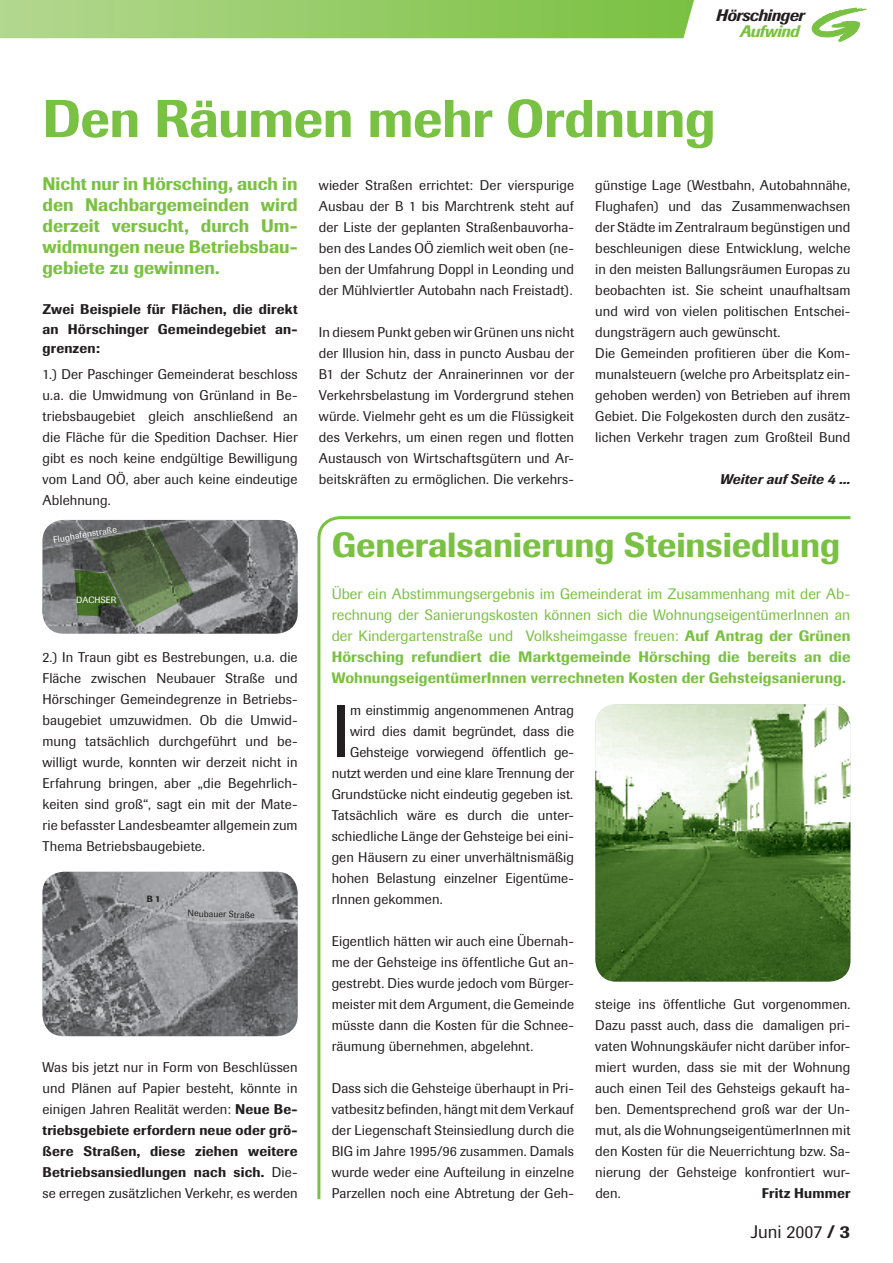
<style>
.page{position:relative;width:893px;height:1263px;background:#fff}
.page>*{position:absolute;margin:0;border:0;box-sizing:border-box;transform-origin:0 0}
.t1{font:73.5px "Imago";color:#231f20}
.t2{font:500 52.5px "Imago";letter-spacing:-.01em;color:#79c142}
.t3{font:500 34.5px "Imago";letter-spacing:-.005em;color:#79c142}
.t4{font:500 18px/21px "Imago";color:#79c142;text-align:justify}
.t5{font:18px "Imago";letter-spacing:-.005em;color:#231f20}
.t6{font:italic 500 16.5px "Imago";letter-spacing:-.025em;color:#231f20}
.t7{font:italic 500 16.5px "Imago";letter-spacing:-.025em;color:#79c142}
.t8{font:15px/21px "Imago";letter-spacing:.005em;color:#79c142;text-align:justify}
.t9{font:13.95px/21px "Imago";letter-spacing:.005em;color:#231f20;text-align:justify}
.t10{font:500 13.95px/19.5px "Imago";letter-spacing:.01em;color:#231f20;text-align:justify}
.t11{font:italic 500 13.95px "Imago";letter-spacing:.015em;color:#231f20}
.t12{font:9px "Imago";letter-spacing:.025em;color:#fff}
.t13{font:9px "Imago";color:#231f20}
.t14{font:500 9px "Imago";color:#231f20}
.s1{font-weight:500}
</style>
<div class="page">
<svg style="left:0;top:0;width:694px;height:38px;background:#97cc69"></svg>
<svg style="left:811px;top:7px;width:56px;height:35px"></svg>
<svg style="left:317px;top:516px;width:534px;height:684px"></svg>
<img style="left:595px;top:704px;width:255px;height:277px;border-radius:21px">
<img style="left:43px;top:520px;width:255px;height:114px;border-radius:21px">
<img style="left:43px;top:872px;width:255px;height:164px;border-radius:21px">
<svg style="left:74px;top:527px;width:120px;height:99px;background:#5a6850"></svg>
<p class="t6" style="left:716px;top:5px;width:90px">Hörschinger</p>
<p class="t7" style="left:740px;top:22px;width:61px">Aufwind</p>
<h2 class="t2" style="left:43px;top:87px;width:674px">Den Räumen mehr Ordnung</h2>
<p class="t4" style="left:43px;top:173px;width:257px">Nicht nur in Hörsching, auch in den Nachbargemeinden wird derzeit versucht, durch Um&shy;widmungen neue Betriebsbau&shy;gebiete zu gewinnen.</p>
<p class="t10" style="left:43px;top:299px;width:257px">Zwei Beispiele für Flächen, die direkt an Hörschinger Gemeindegebiet an&shy;grenzen:</p>
<p class="t9" style="left:43px;top:363px;width:257px">1.) Der Paschinger Gemeinderat beschloss u.a. die Umwidmung von Grünland in Be&shy;triebs-baugebiet gleich anschließend an die Fläche für die Spedition Dachser. Hier gibt es noch keine endgültige Bewilligung vom Land OÖ, aber auch keine eindeutige Ablehnung.</p>
<p class="t12" style="left:52px;top:534px;width:66px;rotate:-9deg">Flughafenstraße</p>
<p class="t12" style="left:76px;top:594px;width:41px">DACHSER</p>
<p class="t9" style="left:43px;top:647px;width:257px">2.) In Traun gibt es Bestrebungen, u.a. die Fläche zwischen Neubauer Straße und Hörschinger Gemeindegrenze in Betriebs&shy;baugebiet umzuwidmen. Ob die Umwid&shy;mung tatsächlich durchgeführt und be&shy;willigt wurde, konnten wir derzeit nicht in Erfahrung bringen, aber „die Begehrlich&shy;keiten sind groß“, sagt ein mit der Mate&shy;rie befasster Landesbeamter allgemein zum Thema Betriebsbaugebiete.</p>
<p class="t14" style="left:147px;top:893px;width:15px">B 1</p>
<p class="t13" style="left:188px;top:908px;width:69px;rotate:2deg">Neubauer Straße</p>
<p class="t9" style="left:43px;top:1056px;width:257px">Was bis jetzt nur in Form von Beschlüssen und Plänen auf Papier besteht, könnte in einigen Jahren Realität werden: <span class="s1">Neue Be&shy;triebsgebiete erfordern neue oder grö&shy;ßere Straßen, diese ziehen weitere Betriebsansiedlungen nach sich.</span> Die&shy;se erregen zusätzlichen Verkehr, es werden</p>
<p class="t9" style="left:319px;top:174px;width:257px">wieder Straßen errichtet: Der vierspurige Ausbau der B 1 bis March-trenk steht auf der Liste der geplanten Straßenbauvorha&shy;ben des Landes OÖ ziemlich weit oben (ne&shy;ben der Umfahrung Doppl in Leonding und der Mühlviertler Autobahn nach Freistadt).</p>
<p class="t9" style="left:319px;top:321px;width:257px">In diesem Punkt geben wir Grünen uns nicht der Illusion hin, dass in puncto Ausbau der B1 der Schutz der Anrainerinnen vor der Verkehrsbelastung im Vordergrund stehen würde. Vielmehr geht es um die Flüssigkeit des Verkehrs, um einen regen und flotten Austausch von Wirtschaftsgütern und Ar&shy;beitskräften zu ermöglichen. Die verkehrs-</p>
<p class="t9" style="left:595px;top:174px;width:257px;text-align:left">günstige Lage (Westbahn, Autobahnnähe, Flughafen) und das Zusammenwachsen der Städte im Zentralraum begünstigen und beschleunigen diese Entwicklung, welche in den meisten Ballungsräumen Europas zu beobachten ist. Sie scheint unaufhaltsam und wird von vielen politischen Entschei&shy;dungsträgern auch gewünscht.<br>Die Gemeinden profitieren über die Kom&shy;munalsteuern (welche pro Arbeitsplatz ein&shy;gehoben werden) von Betrieben auf ihrem Gebiet. Die Folgekosten durch den zusätz&shy;lichen Verkehr tragen zum Großteil Bund</p>
<p class="t11" style="left:720px;top:470px;width:132px">Weiter auf Seite 4 ...</p>
<h3 class="t3" style="left:332px;top:524px;width:510px">Generalsanierung Steinsiedlung</h3>
<p class="t8" style="left:332px;top:583px;width:520px">Über ein Abstimmungsergebnis im Gemeinderat im Zusammenhang mit der Ab&shy;rechnung der Sanierungskosten können sich die WohnungseigentümerInnen an der Kindergartenstraße und Volksheimgasse freuen: <span class="s1">Auf Antrag der Grünen Hörsching refundiert die Marktgemeinde Hörsching die bereits an die WohnungseigentümerInnen verrechneten Kosten der Gehsteigsanierung.</span></p>
<h1 class="t1" style="left:332px;top:688px;width:20px">I</h1>
<p class="t9" style="left:350px;top:699px;width:225px">m einstimmig angenommenen Antrag</p>
<p class="t9" style="left:350px;top:720px;width:225px">wird dies damit begründet, dass die</p>
<p class="t9" style="left:350px;top:741px;width:226px">Gehsteige vorwiegend öffentlich ge-</p>
<p class="t9" style="left:332px;top:762px;width:244px">nutzt werden und eine klare Trennung der</p>
<p class="t9" style="left:332px;top:783px;width:243px">Grundstücke nicht eindeutig gegeben ist.</p>
<p class="t9" style="left:332px;top:804px;width:244px">Tatsächlich wäre es durch die unter-</p>
<p class="t9" style="left:332px;top:825px;width:244px">schiedliche Länge der Gehsteige bei eini-</p>
<p class="t9" style="left:332px;top:846px;width:244px">gen Häusern zu einer unverhältnismäßig</p>
<p class="t9" style="left:332px;top:867px;width:244px">hohen Belastung einzelner Eigentüme-</p>
<p class="t9" style="left:332px;top:888px;width:113px">rInnen gekommen.</p>
<p class="t9" style="left:332px;top:930px;width:244px">Eigentlich hätten wir auch eine Übernah&shy;me der Gehsteige ins öffentliche Gut an&shy;gestrebt. Dies wurde jedoch vom Bürger&shy;meister mit dem Argument, die Gemeinde müsste dann die Kosten für die Schnee&shy;räumung übernehmen, abgelehnt.</p>
<p class="t9" style="left:332px;top:1077px;width:244px">Dass sich die Gehsteige überhaupt in Pri&shy;vatbesitz befinden, hängt mit dem Verkauf der Liegenschaft Steinsiedlung durch die BIG im Jahre 1995/96 zusammen. Damals wurde weder eine Aufteilung in einzelne Parzellen noch eine Abtretung der Geh-</p>
<p class="t9" style="left:595px;top:993px;width:257px">steige ins öffentliche Gut vorgenommen.<br>Dazu passt auch, dass die damaligen pri&shy;vaten Wohnungskäufer nicht darüber infor&shy;miert wurden, dass sie mit der Wohnung auch einen Teil des Gehsteigs gekauft ha&shy;ben. Dementsprechend groß war der Un&shy;mut, als die WohnungseigentümerInnen mit den Kosten für die Neuerrichtung bzw. Sa&shy;nierung der Gehsteige konfrontiert wur&shy;den.</p>
<p class="t10" style="left:762px;top:1183px;width:90px">Fritz Hummer</p>
<p class="t5" style="left:751px;top:1221px;width:86px">Juni 2007 <span class="s1">/</span></p>
</div>
